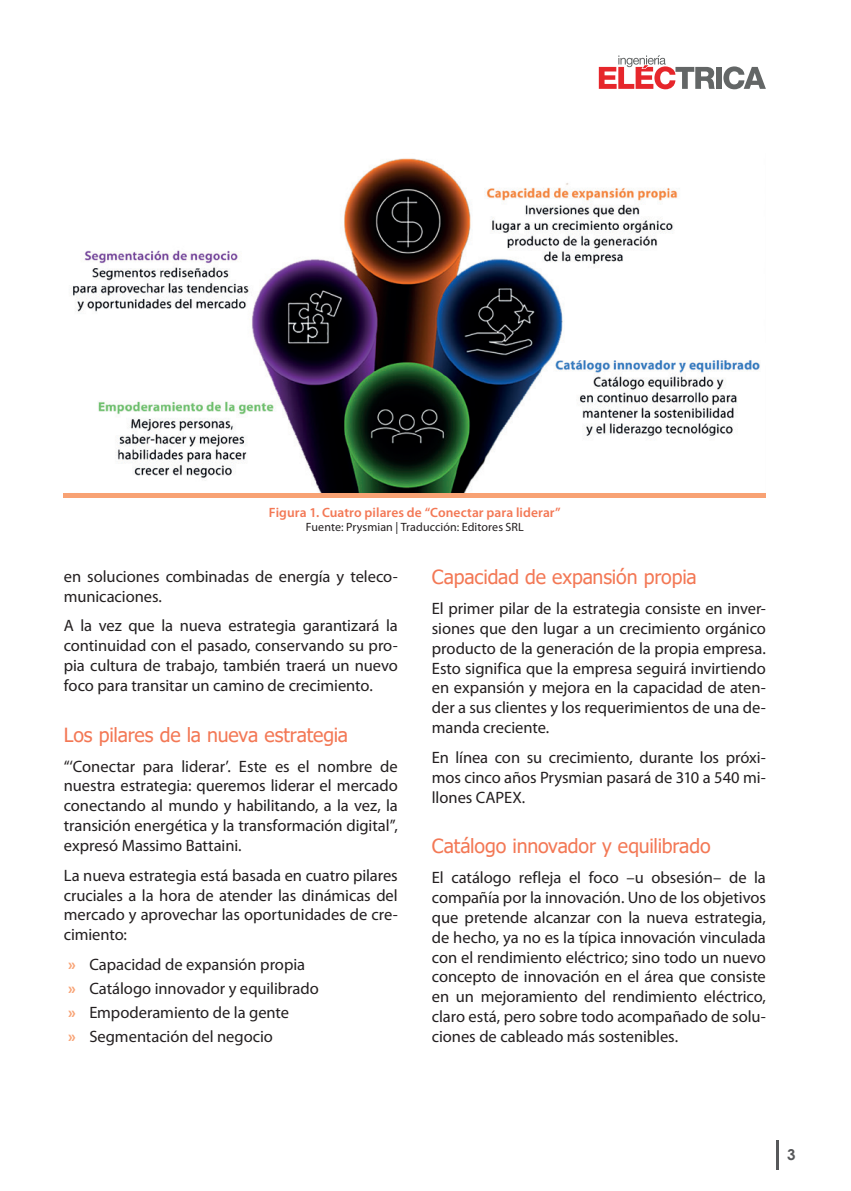
<style>
.page{position:relative;width:851px;height:1191px;background:#fff}
.page>*{position:absolute;margin:0;border:0;box-sizing:border-box;transform-origin:0 0}
.Subtitulo{font:19.5px "Tahoma";letter-spacing:-.01em;color:#f37855}
.Texto{font:16.5px/19.8px "Myriad Pro";letter-spacing:-.005em;color:#231f20;text-align:justify}
.t1{font:700 15px "Century Gothic";color:#57585a}
.Imágenes_título{font:600 13.5px "Myriad Pro";letter-spacing:.005em;color:#f37855}
.Imágenes_fuente{font:12px "Myriad Pro";letter-spacing:.005em;color:#231f20}
.s1{font-weight:700;color:#f8a274}
</style>
<div class="page">
<hr style="left:776px;top:1140px;width:2px;height:29px;background:#57585a">
<div style="left:715px;top:67px;width:6px;height:22px;background:#636666"></div>
<svg style="left:723px;top:66px;width:42px;height:23px"></svg>
<svg style="left:598px;top:55px;width:116px;height:34px"></svg>
<img style="left:64px;top:158px;width:701px;height:336px">
<hr style="left:64px;top:494px;width:701px;height:4px;background:#f8a274">
<p class="Imágenes_título" style="left:269px;top:505px;width:293px">Figura 1. Cuatro pilares de “Conectar para liderar”</p>
<p class="Imágenes_fuente" style="left:306px;top:520px;width:219px">Fuente: Prysmian | Traducción: Editores SRL</p>
<p class="Texto" style="left:64px;top:567px;width:335px">en soluciones combinadas de energía y teleco&shy;municaciones.</p>
<p class="Texto" style="left:64px;top:616px;width:335px">A la vez que la nueva estrategia garantizará la continuidad con el pasado, conservando su pro&shy;pia cultura de trabajo, también traerá un nuevo foco para transitar un camino de crecimiento.</p>
<p class="Subtitulo" style="left:64px;top:721px;width:286px">Los pilares de la nueva estrategia</p>
<p class="Texto" style="left:64px;top:756px;width:335px">“‘Conectar para liderar’. Este es el nombre de nuestra estrategia: queremos liderar el mercado conectando al mundo y habilitando, a la vez, la transición energética y la transformación digital”, expresó Massimo Battaini.</p>
<p class="Texto" style="left:64px;top:865px;width:335px">La nueva estrategia está basada en cuatro pilares cruciales a la hora de atender las dinámicas del mercado y aprovechar las oportunidades de cre&shy;cimiento:</p>
<p class="Texto" style="left:68px;top:955px;width:238px"><span class="s1">»</span> Capacidad de expansión propia</p>
<p class="Texto" style="left:68px;top:978px;width:252px"><span class="s1">»</span> Catálogo innovador y equilibrado</p>
<p class="Texto" style="left:68px;top:1002px;width:222px"><span class="s1">»</span> Empoderamiento de la gente</p>
<p class="Texto" style="left:68px;top:1026px;width:206px"><span class="s1">»</span> Segmentación del negocio</p>
<p class="Subtitulo" style="left:432px;top:564px;width:266px">Capacidad de expansión propia</p>
<p class="Texto" style="left:432px;top:599px;width:335px">El primer pilar de la estrategia consiste en inver&shy;siones que den lugar a un crecimiento orgánico producto de la generación de la propia empresa.<br>Esto significa que la empresa seguirá invirtiendo en expansión y mejora en la capacidad de aten&shy;der a sus clientes y los requerimientos de una de&shy;manda creciente.</p>
<p class="Texto" style="left:432px;top:748px;width:335px">En línea con su crecimiento, durante los próxi&shy;mos cinco años Prysmian pasará de 310 a 540 mi&shy;llones CAPEX.</p>
<p class="Subtitulo" style="left:432px;top:833px;width:280px">Catálogo innovador y equilibrado</p>
<p class="Texto" style="left:432px;top:868px;width:335px">El catálogo refleja el foco –u obsesión– de la compañía por la innovación. Uno de los objetivos que pretende alcanzar con la nueva estrategia, de hecho, ya no es la típica innovación vinculada con el rendimiento eléctrico; sino todo un nuevo concepto de innovación en el área que consiste en un mejoramiento del rendimiento eléctrico, claro está, pero sobre todo acompañado de solu&shy;ciones de cableado más sostenibles.</p>
<p class="t1" style="left:787px;top:1143px;width:10px">3</p>
</div>
